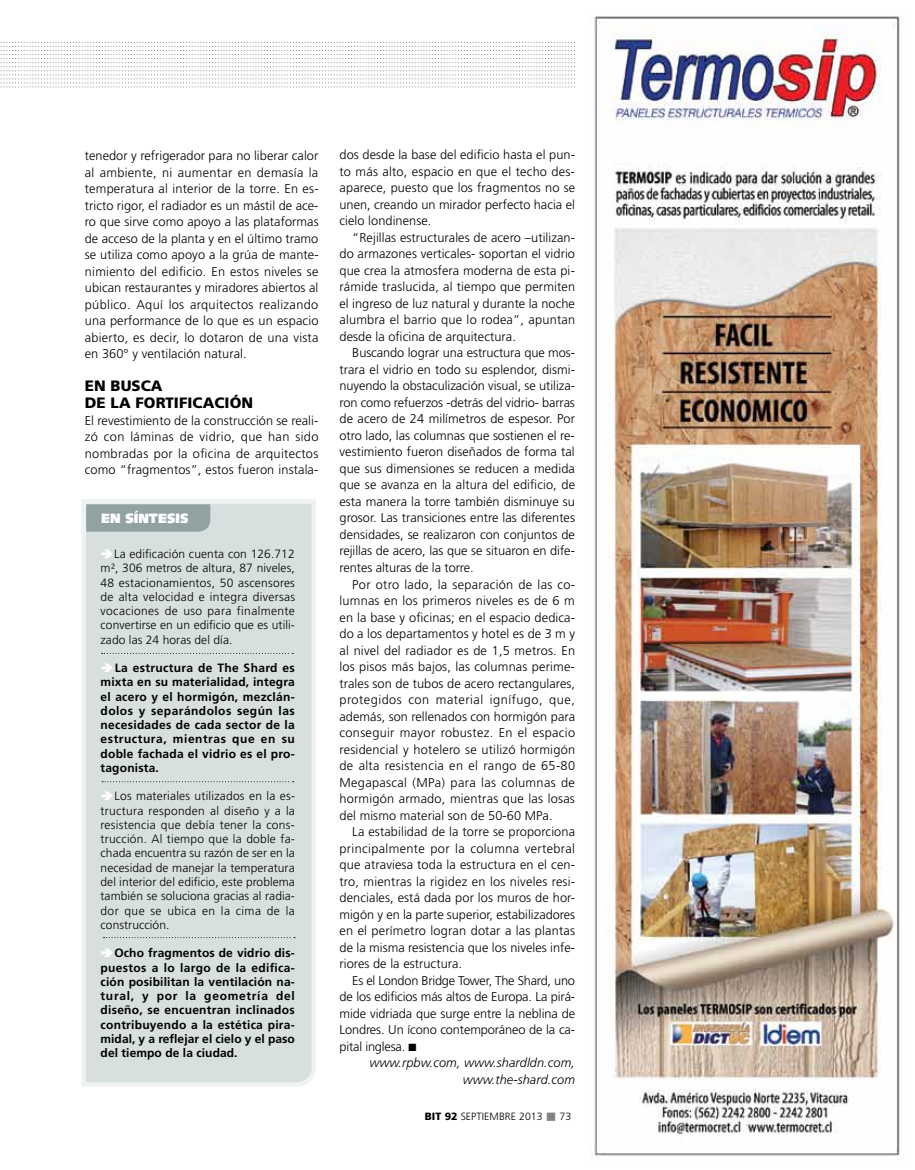
<style>
.page{position:relative;width:915px;height:1170px;background:#fff}
.page>*{position:absolute;margin:0;border:0;box-sizing:border-box;transform-origin:0 0}
.t1{font:900 15px/16.5px "Frutiger";letter-spacing:.005em;color:#000}
.t2{font:900 13.5px "Syntax";letter-spacing:.005em;color:#fff}
.t3{font:300 12.75px/16.5px "Frutiger";letter-spacing:.005em;color:#000;text-align:justify}
.t4{font:italic 300 12.75px/16.5px "Frutiger";letter-spacing:.005em;color:#000;text-align:right}
.t5{font:300 12px/14.2px "Frutiger";letter-spacing:.005em;color:#000;text-align:justify}
.t6{font:700 12px/14.2px "Frutiger";letter-spacing:.02em;color:#000;text-align:justify}
.t7{font:300 10.5px "Frutiger";letter-spacing:.005em;color:#000}
.s1{font-weight:900}
.s2{color:#808285}
</style>
<div class="page">
<svg style="left:0;top:42px;width:575px;height:45px"></svg>
<div style="left:82px;top:499px;width:234px;height:587px;background:#d8dfdf"></div>
<svg style="left:102px;top:653px;width:191px;height:1px"></svg>
<svg style="left:102px;top:781px;width:191px;height:1px"></svg>
<svg style="left:103px;top:937px;width:192px;height:1px"></svg>
<div style="left:86px;top:504px;width:124px;height:27px;background:#92a1a2"></div>
<img style="left:594px;top:16px;width:306px;height:1140px">
<svg style="left:102px;top:549px;width:11px;height:9px"></svg>
<svg style="left:102px;top:663px;width:11px;height:9px"></svg>
<svg style="left:102px;top:791px;width:11px;height:9px"></svg>
<svg style="left:102px;top:948px;width:11px;height:9px"></svg>
<p class="t3" style="left:85px;top:148px;width:235px">tenedor y refrigerador para no liberar calor al ambiente, ni aumentar en demasía la temperatura al interior de la torre. En es&shy;tricto rigor, el radiador es un mástil de ace&shy;ro que sirve como apoyo a las plataformas de acceso de la planta y en el último tramo se utiliza como apoyo a la grúa de mante&shy;nimiento del edificio. En estos niveles se ubican restaurantes y miradores abiertos al público. Aquí los arquitectos realizando una performance de lo que es un espacio abierto, es decir, lo dotaron de una vista en 360° y ventilación natural.</p>
<p class="t1" style="left:85px;top:378px;width:170px">EN BUSCA<br>DE LA FORTI FICACIÓN</p>
<p class="t3" style="left:85px;top:412px;width:235px">El revestimiento de la construcción se reali&shy;zó con láminas de vidrio, que han sido nombradas por la oficina de arquitectos como “fragmentos”, estos fueron instala-</p>
<p class="t2" style="left:101px;top:510px;width:89px">EN SÍNTESIS</p>
<p class="t5" style="left:100px;top:547px;width:196px;text-indent:14px">La edificación cuenta con 126.712 m², 306 metros de altura, 87 niveles, 48 estacionamientos, 50 ascensores de alta velocidad e integra diversas vocaciones de uso para finalmente convertirse en un edificio que es utili&shy;zado las 24 horas del día.</p>
<p class="t6" style="left:100px;top:660px;width:196px;text-indent:14px">La estructura de The Shard es mixta en su materialidad, integra el acero y el hormigón, mezclán&shy;dolos y separándolos según las necesidades de cada sector de la estructura, mientras que en su doble fachada el vidrio es el pro&shy;tagonista.</p>
<p class="t5" style="left:100px;top:789px;width:196px;text-indent:14px">Los materiales utilizados en la es&shy;tructura responden al diseño y a la resistencia que debía tener la cons&shy;trucción. Al tiempo que la doble fa&shy;chada encuentra su razón de ser en la necesidad de manejar la temperatura del interior del edificio, este problema también se soluciona gracias al radia&shy;dor que se ubica en la cima de la construcción.</p>
<p class="t6" style="left:100px;top:945px;width:196px;text-indent:14px">Ocho fragmentos de vidrio dis&shy;puestos a lo largo de la edifica&shy;ción posibilitan la ventilación na&shy;tural, y por la geometría del diseño, se encuentran inclinados contribuyendo a la estética pira&shy;midal, y a reflejar el cielo y el paso del tiempo de la ciudad.</p>
<p class="t3" style="left:339px;top:147px;width:237px">dos desde la base del edificio hasta el pun&shy;to más alto, espacio en que el techo des&shy;aparece, puesto que los fragmentos no se unen, creando un mirador perfecto hacia el cielo londinense.</p>
<p class="t3" style="left:339px;top:229px;width:237px;text-indent:13px">“Rejillas estructurales de acero –utilizan&shy;do armazones verticales- soportan el vidrio que crea la atmosfera moderna de esta pi&shy;rámide traslucida, al tiempo que permiten el ingreso de luz natural y durante la noche alumbra el barrio que lo rodea”, apuntan desde la oficina de arquitectura.</p>
<p class="t3" style="left:339px;top:344px;width:237px;text-indent:13px">Buscando lograr una estructura que mos&shy;trara el vidrio en todo su esplendor, dismi&shy;nuyendo la obstaculización visual, se utiliza&shy;ron como refuerzos -detrás del vidrio- barras de acero de 24 milímetros de espesor. Por otro lado, las columnas que sostienen el re&shy;vestimiento fueron diseñados de forma tal que sus dimensiones se reducen a medida que se avanza en la altura del edificio, de esta manera la torre también disminuye su grosor. Las transiciones entre las diferentes densidades, se realizaron con conjuntos de rejillas de acero, las que se situaron en dife&shy;rentes alturas de la torre.</p>
<p class="t3" style="left:339px;top:575px;width:237px;text-indent:13px">Por otro lado, la separación de las co&shy;lumnas en los primeros niveles es de 6 m en la base y oficinas; en el espacio dedica&shy;do a los departamentos y hotel es de 3 m y al nivel del radiador es de 1,5 metros. En los pisos más bajos, las columnas perime&shy;trales son de tubos de acero rectangulares, protegidos con material ignífugo, que, además, son rellenados con hormigón para conseguir mayor robustez. En el espacio residencial y hotelero se utilizó hormigón de alta resistencia en el rango de 65-80<br>Megapascal (MPa) para las columnas de hormigón armado, mientras que las losas del mismo material son de 50-60 MPa.</p>
<p class="t3" style="left:339px;top:823px;width:237px;text-indent:13px">La estabilidad de la torre se proporciona principalmente por la columna vertebral que atraviesa toda la estructura en el cen&shy;tro, mientras la rigidez en los niveles resi&shy;denciales, está dada por los muros de hor&shy;migón y en la parte superior, estabilizadores en el perímetro logran dotar a las plantas de la misma resistencia que los niveles infe&shy;riores de la estructura.</p>
<p class="t3" style="left:339px;top:971px;width:237px;text-indent:13px">Es el London Bridge Tower, The Shard, uno de los edificios más altos de Europa. La pirá&shy;mide vidriada que surge entre la neblina de Londres. Un ícono contemporáneo de la ca&shy;pital inglesa. ■</p>
<p class="t4" style="left:369px;top:1054px;width:207px">www.rpbw.com, www.shardldn.com, www.the-shard.com</p>
<p class="t7" style="left:424px;top:1110px;width:148px"><span class="s1">BIT 92</span> septiembre 2013 <span class="s2">■</span> 73</p>
</div>
